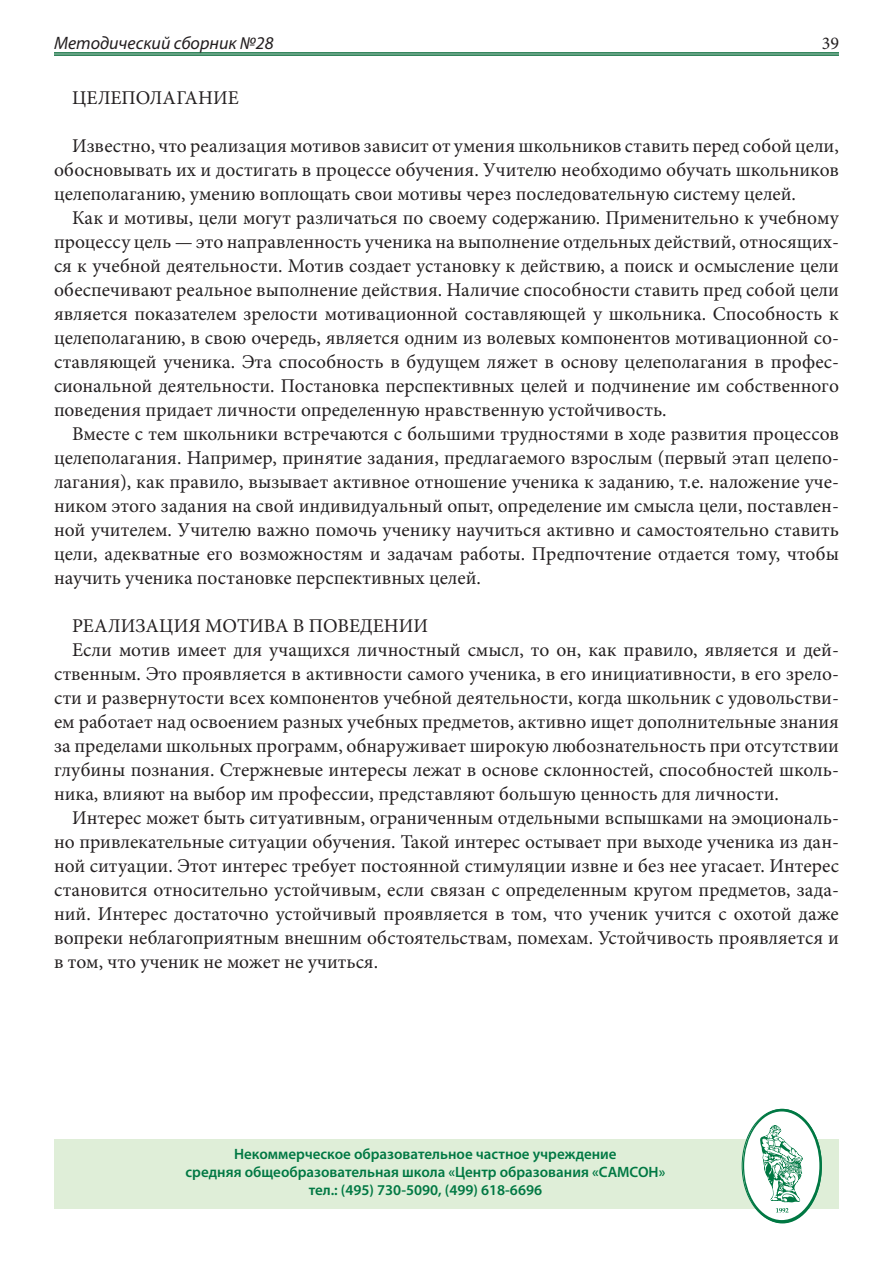
<style>
.page{position:relative;width:893px;height:1263px;background:#fff}
.page>*{position:absolute;margin:0;border:0;box-sizing:border-box;transform-origin:0 0}
.Paragraph_Style_1{font:19.5px/24px "Minion Pro";color:#231f20;text-align:justify}
.t1{font:italic 18px "Myriad Pro";color:#231f20}
.t2{font:18px "Minion Pro";color:#231f20}
.t3{font:600 15px/18px "Myriad Pro";color:#007843;text-align:center}
</style>
<div class="page">
<hr style="left:54px;top:52px;width:785px;height:1px;background:#063">
<hr style="left:54px;top:54px;width:785px;height:1px;background:#063">
<hr style="left:54px;top:55px;width:785px;height:1px;background:#063">
<div style="left:54px;top:1139px;width:785px;height:70px;background:#dfeed8"></div>
<svg style="left:742px;top:1109px;width:80px;height:114px"></svg>
<p class="t1" style="left:54px;top:32px;width:221px">Методический сборник №28</p>
<p class="Paragraph_Style_1" style="left:72px;top:86px;width:168px">ЦЕЛЕПОЛАГАНИЕ</p>
<p class="Paragraph_Style_1" style="left:54px;top:134px;width:786px;text-indent:18px">Известно, что реализация мотивов зависит от умения школьников ставить перед собой цели, обосновывать их и достигать в процессе обучения. Учителю необходимо обучать школьников целеполаганию, умению воплощать свои мотивы через последовательную систему целей.</p>
<p class="Paragraph_Style_1" style="left:54px;top:206px;width:787px;text-indent:18px">Как и мотивы, цели могут различаться по своему содержанию. Применительно к учебному процессу цель — это направленность ученика на выполнение отдельных действий, относящих&shy;ся к учебной деятельности. Мотив создает установку к действию, а поиск и осмысление цели обеспечивают реальное выполнение действия. Наличие способности ставить пред собой цели является показателем зрелости мотивационной составляющей у школьника. Способность к целеполаганию, в свою очередь, является одним из волевых компонентов мотивационной со&shy;ставляющей ученика. Эта способность в будущем ляжет в основу целеполагания в профес&shy;сиональной деятельности. Постановка перспективных целей и подчинение им собственного поведения придает личности определенную нравственную устойчивость.</p>
<p class="Paragraph_Style_1" style="left:54px;top:422px;width:786px;text-indent:18px">Вместе с тем школьники встречаются с большими трудностями в ходе развития процессов целеполагания. Например, принятие задания, предлагаемого взрослым (первый этап целепо&shy;лагания), как правило, вызывает активное отношение ученика к заданию, т.е. наложение уче&shy;ником этого задания на свой индивидуальный опыт, определение им смысла цели, поставлен&shy;ной учителем. Учителю важно помочь ученику научиться активно и самостоятельно ставить цели, адекватные его возможностям и задачам работы. Предпочтение отдается тому, чтобы научить ученика постановке перспективных целей.</p>
<p class="Paragraph_Style_1" style="left:72px;top:614px;width:358px">РЕАЛИЗАЦИЯ МОТИВА В ПОВЕДЕНИИ</p>
<p class="Paragraph_Style_1" style="left:54px;top:638px;width:786px;text-indent:18px">Если мотив имеет для учащихся личностный смысл, то он, как правило, является и дей&shy;ственным. Это проявляется в активности самого ученика, в его инициативности, в его зрело&shy;сти и развернутости всех компонентов учебной деятельности, когда школьник с удовольстви&shy;ем работает над освоением разных учебных предметов, активно ищет дополнительные знания за пределами школьных программ, обнаруживает широкую любознательность при отсутствии глубины познания. Стержневые интересы лежат в основе склонностей, способностей школь&shy;ника, влияют на выбор им профессии, представляют большую ценность для личности.</p>
<p class="Paragraph_Style_1" style="left:54px;top:806px;width:786px;text-indent:18px">Интерес может быть ситуативным, ограниченным отдельными вспышками на эмоциональ&shy;но привлекательные ситуации обучения. Такой интерес остывает при выходе ученика из дан&shy;ной ситуации. Этот интерес требует постоянной стимуляции извне и без нее угасает. Интерес становится относительно устойчивым, если связан с определенным кругом предметов, зада&shy;ний. Интерес достаточно устойчивый проявляется в том, что ученик учится с охотой даже вопреки неблагоприятным внешним обстоятельствам, помехам. Устойчивость проявляется и в том, что ученик не может не учиться.</p>
<p class="t2" style="left:822px;top:31px;width:19px">39</p>
<p class="t3" style="left:185px;top:1145px;width:481px">Некоммерческое образовательное частное учреждение<br>средняя общеобразовательная школа «Центр образования «САМСОН» тел.: (495) 730-5090, (499) 618-6696</p>
</div>
